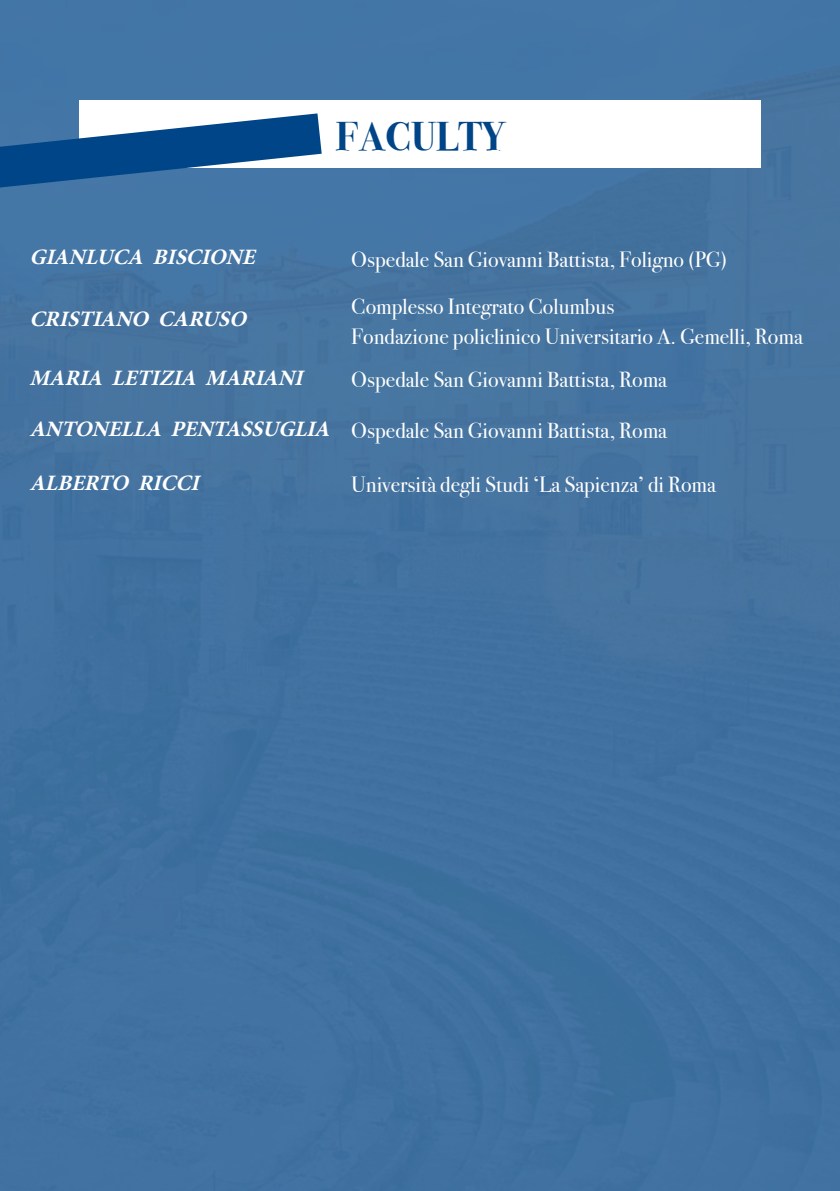
<style>
.page{position:relative;width:840px;height:1191px;background:#fff}
.page>*{position:absolute;margin:0;border:0;box-sizing:border-box;transform-origin:0 0}
.t1{font:700 40px "Bodoni Svty Two OSITCTT";color:#004587}
.t2{font:22px/30px "Bodoni Svty Two ITCTT";color:#fff}
.t3{font:italic 700 22px "Minion Pro";color:#fff}
.s1{font-family:"Minion Pro";font-weight:700;font-style:italic}
</style>
<div class="page">
<div style="left:0;top:0;width:839px;height:1191px;background:#4272a0"></div>
<div style="left:79px;top:100px;width:681px;height:68px;background:#fff"></div>
<svg style="left:0;top:113px;width:321px;height:74px"></svg>
<h1 class="t1" style="left:336px;top:113px;width:169px">FACULTY</h1>
<p class="t3" style="left:29px;top:242px;width:234px">GIANLUCA BISCIONE</p>
<p class="t2" style="left:351px;top:242px;width:377px">Ospedale San Giovanni Battista, Foligno (PG)</p>
<p class="t3" style="left:29px;top:304px;width:225px">CRISTIANO CARUSO</p>
<p class="t2" style="left:351px;top:289px;width:452px">Complesso Integrato Columbus<br>Fondazione policlinico Universitario A. Gemelli, Roma</p>
<p class="t3" style="left:29px;top:362px;width:282px">MARIA LETIZIA MARIANI</p>
<p class="t2" style="left:351px;top:362px;width:317px">Ospedale San Giovanni Battista, Roma</p>
<p class="t2" style="left:29px;top:413px;width:638px"><span class="s1">ANTONELLA PENTASSUGLIA</span> Ospedale San Giovanni Battista, Roma</p>
<p class="t3" style="left:29px;top:467px;width:178px">ALBERTO RICCI</p>
<p class="t2" style="left:351px;top:467px;width:366px">Università degli Studi ‘La Sapienza’ di Roma</p>
</div>
